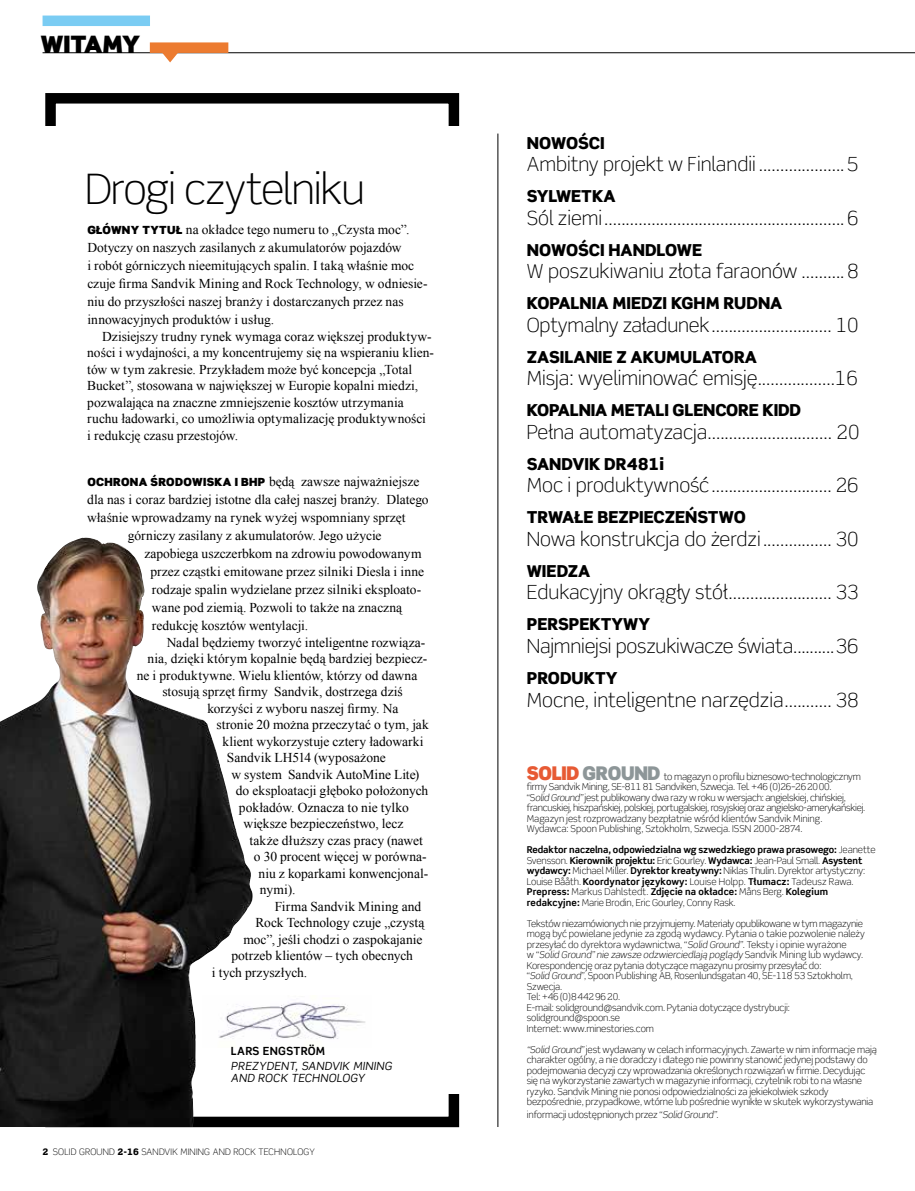
<style>
.page{position:relative;width:915px;height:1191px;background:#fff}
.page>*{position:absolute;margin:0;border:0;box-sizing:border-box;transform-origin:0 0}
.t1{font:300 42px "Scene Pro";letter-spacing:-.025em;color:#000}
.t2{font:900 24px "Scene Pro";color:#000}
.t3{font:300 19.5px "Scene Pro";color:#000}
.t4{font:900 16.5px "Scene Pro";color:#000}
.t5{font:13.5px/16.5px "Times New Roman WGL";color:#000}
.t6{font:italic 11.25px/12px "Scene Pro";letter-spacing:.03em;color:#000}
.t7{font:700 11.25px "Scene Pro";letter-spacing:.03em;color:#000}
.t8{font:300 9.45px/10.5px "Scene Pro";letter-spacing:-.01em;color:#000}
.t9{font:700 9.45px/10.5px "Scene Pro";letter-spacing:-.01em;color:#000}
.t10{font:300 9px "Scene Pro";letter-spacing:.025em;color:#000}
.s1{font-family:"Scene Pro";font-weight:900;font-size:11.25px}
.s2{font-weight:900}
.s3{font-weight:900;font-size:18.9px;color:#e75a34}
.s4{font-weight:900;font-size:18.9px;color:#8d9698}
.s5{font-style:italic}
.s6{font-weight:300}
</style>
<div class="page">
<img style="left:253px;top:1002px;width:112px;height:37px">
<div style="left:43px;top:16px;width:107px;height:10px;background:#7accf3"></div>
<hr style="left:43px;top:52px;width:871px;height:1px;background:#000">
<div style="left:150px;top:42px;width:78px;height:11px;background:#ec7b30"></div>
<svg style="left:159px;top:53px;width:21px;height:10px"></svg>
<hr style="left:497px;top:134px;width:1px;height:993px;background:#000">
<img style="left:0;top:537px;width:253px;height:590px">
<hr style="left:914px;top:459px;width:1px;height:272px;background:#d3d3d2">
<h2 class="t2" style="left:41px;top:28px;width:101px">WITAMY</h2>
<h1 class="t1" style="left:85px;top:163px;width:281px">Drogi czytelniku</h1>
<p class="t5" style="left:87px;top:220px;width:341px;line-height:18px"><span class="s1">GŁÓWNY TYTUŁ</span> na okładce tego numeru to „Czysta moc”.<br>Dotyczy on naszych zasilanych z akumulatorów pojazdów<br>i robót górniczych nieemitujących spalin. I taką właśnie moc czuje firma Sandvik Mining and Rock Technology, w odniesie&shy;niu do przyszłości naszej branży i dostarczanych przez nas innowacyjnych produktów i usług.</p>
<p class="t5" style="left:87px;top:328px;width:348px;text-indent:15px">Dzisiejszy trudny rynek wymaga coraz większej produktyw&shy;ności i wydajności, a my koncentrujemy się na wspieraniu klien&shy;tów w tym zakresie. Przykładem może być koncepcja „Total Bucket”, stosowana w największej w Europie kopalni miedzi, pozwalająca na znaczne zmniejszenie kosztów utrzymania ruchu ładowarki, co umożliwia optymalizację produktywności<br>i redukcję czasu przestojów.</p>
<p class="t5" style="left:87px;top:473px;width:333px"><span class="s1">OCHRONA ŚRODOWISKA I BHP</span> będą zawsze najważniejsze</p>
<p class="t5" style="left:87px;top:491px;width:343px">dla nas i coraz bardziej istotne dla całej naszej branży. Dlatego</p>
<p class="t5" style="left:87px;top:509px;width:320px">właśnie wprowadzamy na rynek wyżej wspomniany sprzęt</p>
<p class="t5" style="left:128px;top:527px;width:255px">górniczy zasilany z akumulatorów. Jego użycie</p>
<p class="t5" style="left:144px;top:545px;width:278px">zapobiega uszczerbkom na zdrowiu powodowanym</p>
<p class="t5" style="left:150px;top:563px;width:275px">przez cząstki emitowane przez silniki Diesla i inne</p>
<p class="t5" style="left:152px;top:581px;width:271px">rodzaje spalin wydzielane przez silniki eksploato-</p>
<p class="t5" style="left:152px;top:599px;width:252px">wane pod ziemią. Pozwoli to także na znaczną</p>
<p class="t5" style="left:152px;top:617px;width:158px">redukcję kosztów wentylacji.</p>
<p class="t5" style="left:167px;top:633px;width:260px">Nadal będziemy tworzyć inteligentne rozwiąza-</p>
<p class="t5" style="left:147px;top:650px;width:281px">nia, dzięki którym kopalnie będą bardziej bezpiecz-</p>
<p class="t5" style="left:137px;top:666px;width:282px">ne i produktywne. Wielu klientów, którzy od dawna</p>
<p class="t5" style="left:162px;top:683px;width:242px">stosują sprzęt firmy Sandvik, dostrzega dziś</p>
<p class="t5" style="left:207px;top:699px;width:192px">korzyści z wyboru naszej firmy. Na</p>
<p class="t5" style="left:216px;top:716px;width:214px">stronie 20 można przeczytać o tym, jak</p>
<p class="t5" style="left:222px;top:732px;width:202px">klient wykorzystuje cztery ładowarki</p>
<p class="t5" style="left:227px;top:749px;width:160px">Sandvik LH514 (wyposażone</p>
<p class="t5" style="left:231px;top:765px;width:189px">w system Sandvik AutoMine Lite)</p>
<p class="t5" style="left:236px;top:782px;width:194px">do eksploatacji głęboko położonych</p>
<p class="t5" style="left:239px;top:798px;width:171px">pokładów. Oznacza to nie tylko</p>
<p class="t5" style="left:243px;top:815px;width:161px">większe bezpieczeństwo, lecz</p>
<p class="t5" style="left:249px;top:831px;width:175px">także dłuższy czas pracy (nawet</p>
<p class="t5" style="left:254px;top:848px;width:174px">o 30 procent więcej w porówna-</p>
<p class="t5" style="left:258px;top:864px;width:171px">niu z koparkami konwencjonal-</p>
<p class="t5" style="left:260px;top:881px;width:37px">nymi).</p>
<p class="t5" style="left:275px;top:897px;width:148px">Firma Sandvik Mining and</p>
<p class="t5" style="left:255px;top:914px;width:170px">Rock Technology czuje „czystą</p>
<p class="t5" style="left:243px;top:930px;width:180px">moc”, jeśli chodzi o zaspokajanie</p>
<p class="t5" style="left:231px;top:947px;width:183px">potrzeb klientów – tych obecnych</p>
<p class="t5" style="left:212px;top:963px;width:97px">i tych przyszłych.</p>
<p class="t7" style="left:231px;top:1043px;width:96px">LARS ENGSTRÖM</p>
<p class="t6" style="left:231px;top:1060px;width:162px">PREZYDENT, SANDVIK MINING<br>AND ROCK TECHNOLOGY</p>
<p class="t10" style="left:43px;top:1146px;width:274px"><span class="s2">2</span> SOLID GROUND <span class="s2">2-16</span> SANDVIK MINING AND ROCK TECHNOLOGY</p>
<p class="t4" style="left:526px;top:132px;width:79px">NOWOŚCI</p>
<h3 class="t3" style="left:526px;top:152px;width:333px">Ambitny projekt w Finlandii ....................5</h3>
<p class="t4" style="left:526px;top:186px;width:90px">SYLWETKA</p>
<h3 class="t3" style="left:526px;top:206px;width:333px">Sól ziemi........................................................6</h3>
<p class="t4" style="left:526px;top:239px;width:177px">NOWOŚCI HANDLOWE</p>
<h3 class="t3" style="left:526px;top:259px;width:333px">W poszukiwaniu złota faraonów ..........8</h3>
<p class="t4" style="left:526px;top:293px;width:257px">KOPALNIA MIEDZI KGHM RUDNA</p>
<h3 class="t3" style="left:526px;top:313px;width:333px">Optymalny załadunek............................ 10</h3>
<p class="t4" style="left:526px;top:346px;width:232px">ZASILANIE Z AKUMULATORA</p>
<h3 class="t3" style="left:526px;top:366px;width:332px">Misja: wyeliminować emisję..................16</h3>
<p class="t4" style="left:526px;top:400px;width:276px">KOPALNIA METALI GLENCORE KIDD</p>
<h3 class="t3" style="left:526px;top:420px;width:334px">Pełna automatyzacja............................. 20</h3>
<p class="t4" style="left:526px;top:453px;width:139px">SANDVIK DR481i</p>
<h3 class="t3" style="left:526px;top:473px;width:333px">Moc i produktywność............................ 26</h3>
<p class="t4" style="left:526px;top:507px;width:220px">TRWAŁE BEZPIECZEŃSTWO</p>
<h3 class="t3" style="left:526px;top:527px;width:333px">Nowa konstrukcja do żerdzi ................ 30</h3>
<p class="t4" style="left:526px;top:560px;width:65px">WIEDZA</p>
<h3 class="t3" style="left:526px;top:580px;width:333px">Edukacyjny okrągły stół........................ 33</h3>
<p class="t4" style="left:526px;top:614px;width:125px">PERSPEKTYWY</p>
<h3 class="t3" style="left:526px;top:634px;width:333px">Najmniejsi poszukiwacze świata..........36</h3>
<p class="t4" style="left:526px;top:667px;width:92px">PRODUKTY</p>
<h3 class="t3" style="left:526px;top:687px;width:333px">Mocne, inteligentne narzędzia........... 38</h3>
<p class="t8" style="left:526px;top:771px;width:340px"><span class="s3">SOLID</span> <span class="s4">GROUND</span> to magazyn o profilu biznesowo-technologicznym firmy Sandvik Mining, SE-811 81 Sandviken, Szwecja. Tel. +46 (0)26–262000.<br>“S<span class="s5">olid Ground”</span> jest publikowany dwa razy w roku w wersjach: angielskiej, chińskiej, francuskiej, hiszpańskiej, polskiej, portugalskiej, rosyjskiej oraz angielsko-amerykańskiej.<br>Magazyn jest rozprowadzany bezpłatnie wśród klientów Sandvik Mining.<br>Wydawca: Spoon Publishing, Sztokholm, Szwecja. ISSN 2000-2874.</p>
<p class="t9" style="left:526px;top:844px;width:350px">Redaktor naczelna, odpowiedzialna wg szwedzkiego prawa prasowego: <span class="s6">Jeanette Svensson.</span> Kierownik projektu: <span class="s6">Eric Gourley.</span> Wydawca: <span class="s6">Jean-Paul Small.</span> Asystent wydawcy: <span class="s6">Michael Miller.</span> Dyrektor kreatywny: <span class="s6">Niklas Thulin. Dyrektor artystyczny:<br>Louise Bååth.</span> Koordynator językowy: <span class="s6">Louise Holpp.</span> Tłumacz: <span class="s6">Tadeusz Rawa.<br></span>Prepress: <span class="s6">Markus Dahlstedt.</span> Zdjęcie na okładce: <span class="s6">Måns Berg.</span> Kolegium redakcyjne: <span class="s6">Marie Brodin, Eric Gourley, Conny Rask.</span></p>
<p class="t8" style="left:526px;top:918px;width:339px">Tekstów niezamówionych nie przyjmujemy. Materiały opublikowane w tym magazynie mogą być powielane jedynie za zgodą wydawcy. Pytania o takie pozwolenie należy przesyłać do dyrektora wydawnictwa, “<span class="s5">Solid Ground”</span>. Teksty i opinie wyrażone<br>w “<span class="s5">Solid Ground” nie zawsze odzwierciedlają poglądy</span> Sandvik Mining lub wydawcy.<br>Korespondencję oraz pytania dotyczące magazynu prosimy przesyłać do:<br>“<span class="s5">Solid Ground”</span>, Spoon Publishing AB, Rosenlundsgatan 40, SE-118 53 Sztokholm, Szwecja.<br>Tel: +46(0)84429620.<br>E-mail: solidground@sandvik.com. Pytania dotyczące dystrybucji: solidground@spoon.se<br>Internet: www.minestories.com</p>
<p class="t8" style="left:526px;top:1044px;width:351px"><span class="s5">“Solid Ground”</span> jest wydawany w celach informacyjnych. Zawarte w nim informacje mają charakter ogólny, a nie doradczy i dlatego nie powinny stanowić jedynej podstawy do podejmowania decyzji czy wprowadzania określonych rozwiązań w firmie. Decydując się na wykorzystanie zawartych w magazynie informacji, czytelnik robi to na własne ryzyko. Sandvik Mining nie ponosi odpowiedzialności za jekiekolwiek szkody bezpośrednie, przypadkowe, wtórne lub pośrednie wynikłe w skutek wykorzystywania</p>
<p class="t8" style="left:526px;top:1109px;width:193px">informacji udostępnionych przez “<span class="s5">Solid Ground”</span>.</p>
</div>
